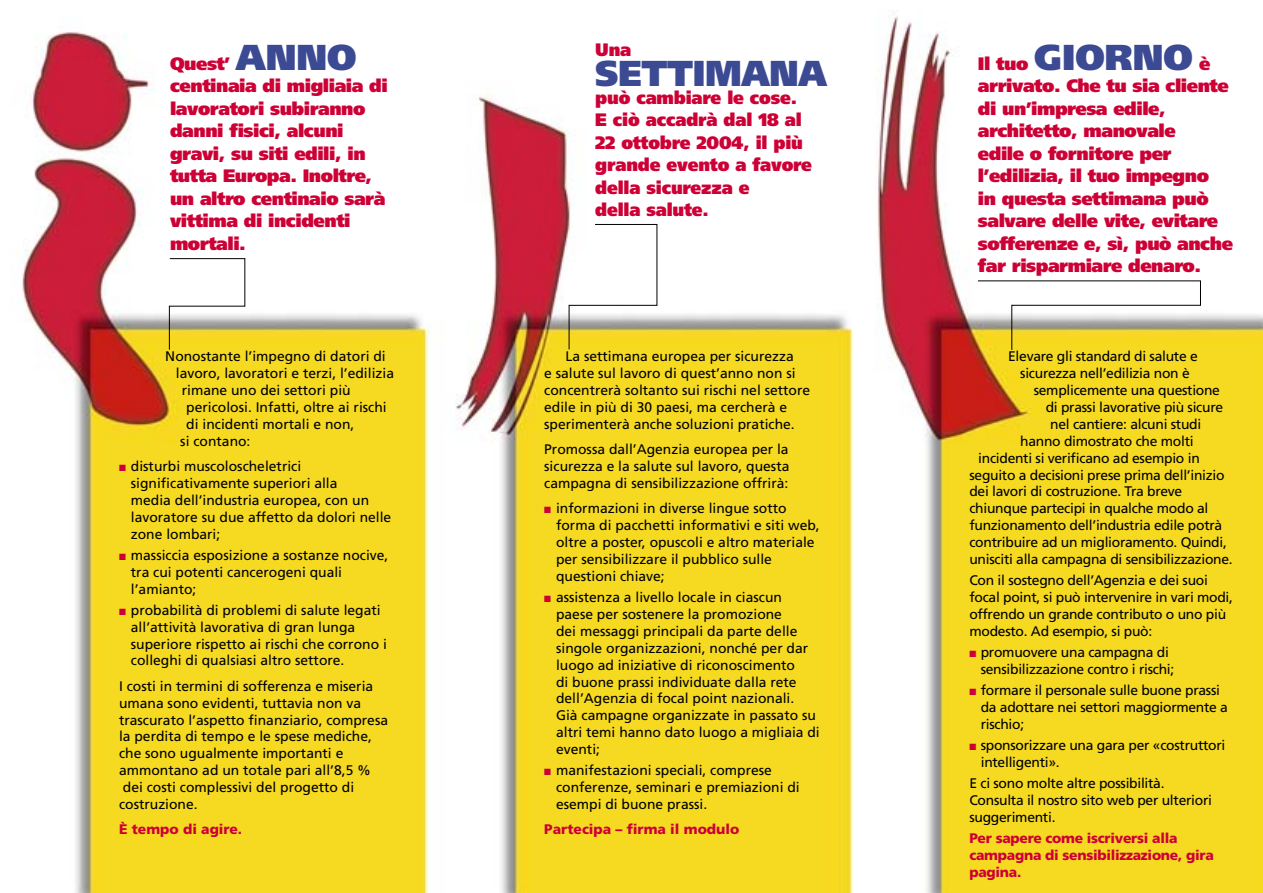
<style>
.page{position:relative;width:1263px;height:893px;background:#fff}
.page>*{position:absolute;margin:0;border:0;box-sizing:border-box;transform-origin:0 0}
.t1{font:900 36px "Frutiger";letter-spacing:-.01em;color:#3b4a93;scale:.95 1}
.t2{font:900 18px/22.5px "Frutiger";letter-spacing:-.025em;color:#cd0036}
.t3{font:900 18px/22.5px "Frutiger";letter-spacing:-.025em;color:#cd0036;scale:.95 1}
.t4{font:13.8px/16.8px "Frutiger";color:#000}
.t5{font:13.8px/16.8px "Frutiger";letter-spacing:-.02em;color:#000}
.t6{font:900 13.8px/16.8px "Frutiger";letter-spacing:-.02em;color:#cd0036}
.t7{font:900 13.8px "Frutiger";color:#cd0036}
.s1{font-size:36px;color:#3b4a93}
.s2{color:#cd0036}
</style>
<div class="page">
<img style="left:22px;top:10px;width:1241px;height:882px">
<svg style="left:169px;top:224px;width:1032px;height:126px"></svg>
<h2 class="t2" style="left:170px;top:53px;width:219px">Quest’ <span class="s1">ANNO </span>centinaia di migliaia di lavoratori subiranno danni fisici, alcuni gravi, su siti edili, in tutta Europa. Inoltre, un altro centinaio sarà vittima di incidenti mortali.</h2>
<h2 class="t3" style="left:595px;top:40px;width:39px">Una</h2>
<h1 class="t1" style="left:595px;top:59px;width:245px">SETTIMANA</h1>
<h2 class="t3" style="left:595px;top:88px;width:230px">può cambiare le cose.<br>E ciò accadrà dal 18 al<br>22 ottobre 2004, il più grande evento a favore della sicurezza e<br>della salute.</h2>
<p class="t4" style="left:165px;top:349px;width:222px">Nonostante l’impegno di datori di</p>
<p class="t4" style="left:176px;top:366px;width:220px">lavoro, lavoratori e terzi, l’edilizia</p>
<p class="t4" style="left:182px;top:383px;width:170px">rimane uno dei settori più</p>
<p class="t4" style="left:186px;top:400px;width:202px">pericolosi. Infatti, oltre ai rischi</p>
<p class="t4" style="left:186px;top:417px;width:170px">di incidenti mortali e non,</p>
<p class="t4" style="left:180px;top:433px;width:72px">si contano:</p>
<p class="t4" style="left:131px;top:459px;width:262px;text-indent:-12px"><span class="s2">■</span> disturbi muscoloscheletrici significativamente superiori alla<br>media dell’industria europea, con un lavoratore su due affetto da dolori nelle zone lombari;</p>
<p class="t4" style="left:131px;top:547px;width:259px;text-indent:-12px"><span class="s2">■</span> massiccia esposizione a sostanze nocive, tra cui potenti cancerogeni quali l’amianto;</p>
<p class="t4" style="left:131px;top:602px;width:257px;text-indent:-12px"><span class="s2">■</span> probabilità di problemi di salute legati all’attività lavorativa di gran lunga superiore rispetto ai rischi che corrono i colleghi di qualsiasi altro settore.</p>
<p class="t4" style="left:119px;top:678px;width:271px">I costi in termini di sofferenza e miseria umana sono evidenti, tuttavia non va trascurato l’aspetto finanziario, compresa la perdita di tempo e le spese mediche, che sono ugualmente importanti e ammontano ad un totale pari all’8,5 % dei costi complessivi del progetto di costruzione.</p>
<p class="t7" style="left:119px;top:824px;width:125px">È tempo di agire.</p>
<p class="t4" style="left:544px;top:349px;width:267px;text-indent:21px">La settimana europea per sicurezza<br>e salute sul lavoro di quest’anno non si concentrerà soltanto sui rischi nel settore edile in più di 30 paesi, ma cercherà e sperimenterà anche soluzioni pratiche.</p>
<p class="t4" style="left:544px;top:442px;width:247px;text-align:justify">Promossa dall’Agenzia europea per la sicurezza e la salute sul lavoro, questa campagna di sensibilizzazione offrirà:</p>
<p class="t4" style="left:556px;top:501px;width:265px;text-indent:-12px"><span class="s2">■</span> informazioni in diverse lingue sotto forma di pacchetti informativi e siti web, oltre a poster, opuscoli e altro materiale per sensibilizzare il pubblico sulle questioni chiave;</p>
<p class="t4" style="left:556px;top:590px;width:265px;text-indent:-12px"><span class="s2">■</span> assistenza a livello locale in ciascun paese per sostenere la promozione<br>dei messaggi principali da parte delle singole organizzazioni, nonché per dar luogo ad iniziative di riconoscimento<br>di buone prassi individuate dalla rete dell’Agenzia di focal point nazionali.<br>Già campagne organizzate in passato su altri temi hanno dato luogo a migliaia di eventi;</p>
<p class="t4" style="left:556px;top:763px;width:245px;text-indent:-12px"><span class="s2">■</span> manifestazioni speciali, comprese conferenze, seminari e premiazioni di esempi di buone prassi.</p>
<p class="t7" style="left:544px;top:824px;width:197px">Partecipa – firma il modulo</p>
<p class="t2" style="left:978px;top:53px;width:257px">Il tuo <span class="s1">GIORNO</span> è arrivato. Che tu sia cliente di un’impresa edile, architetto, manovale<br>edile o fornitore per l’edilizia, il tuo impegno<br>in questa settimana può salvare delle vite, evitare sofferenze e, sì, può anche far risparmiare denaro.</p>
<p class="t5" style="left:1008px;top:349px;width:191px">Elevare gli standard di salute e</p>
<p class="t5" style="left:1020px;top:366px;width:171px">sicurezza nell’edilizia non è</p>
<p class="t5" style="left:1034px;top:383px;width:188px">semplicemente una questione</p>
<p class="t5" style="left:1046px;top:400px;width:179px">di prassi lavorative più sicure</p>
<p class="t5" style="left:1050px;top:417px;width:153px">nel cantiere: alcuni studi</p>
<p class="t5" style="left:1020px;top:433px;width:175px">hanno dimostrato che molti</p>
<p class="t5" style="left:978px;top:450px;width:223px">incidenti si verificano ad esempio in</p>
<p class="t5" style="left:969px;top:467px;width:257px">seguito a decisioni prese prima dell’inizio</p>
<p class="t5" style="left:969px;top:484px;width:214px">dei lavori di costruzione. Tra breve</p>
<p class="t5" style="left:969px;top:501px;width:241px">chiunque partecipi in qualche modo al</p>
<p class="t5" style="left:969px;top:518px;width:254px">funzionamento dell’industria edile potrà</p>
<p class="t5" style="left:969px;top:535px;width:259px">contribuire ad un miglioramento. Quindi,</p>
<p class="t5" style="left:969px;top:552px;width:265px">unisciti alla campagna di sensibilizzazione.</p>
<p class="t5" style="left:969px;top:573px;width:265px">Con il sostegno dell’Agenzia e dei suoi focal point, si può intervenire in vari modi, offrendo un grande contributo o uno più modesto. Ad esempio, si può:</p>
<p class="t5" style="left:981px;top:644px;width:195px;text-indent:-11px"><span class="s2">■</span> promuovere una campagna di sensibilizzazione contro i rischi;</p>
<p class="t5" style="left:981px;top:682px;width:249px;text-indent:-11px"><span class="s2">■</span> formare il personale sulle buone prassi da adottare nei settori maggiormente a rischio;</p>
<p class="t5" style="left:981px;top:737px;width:246px;text-indent:-11px"><span class="s2">■</span> sponsorizzare una gara per «costruttori intelligenti».</p>
<p class="t5" style="left:969px;top:775px;width:244px">E ci sono molte altre possibilità.<br>Consulta il nostro sito web per ulteriori suggerimenti.</p>
<p class="t6" style="left:969px;top:830px;width:246px">Per sapere come iscriversi alla campagna di sensibilizzazione, gira pagina.</p>
</div>
